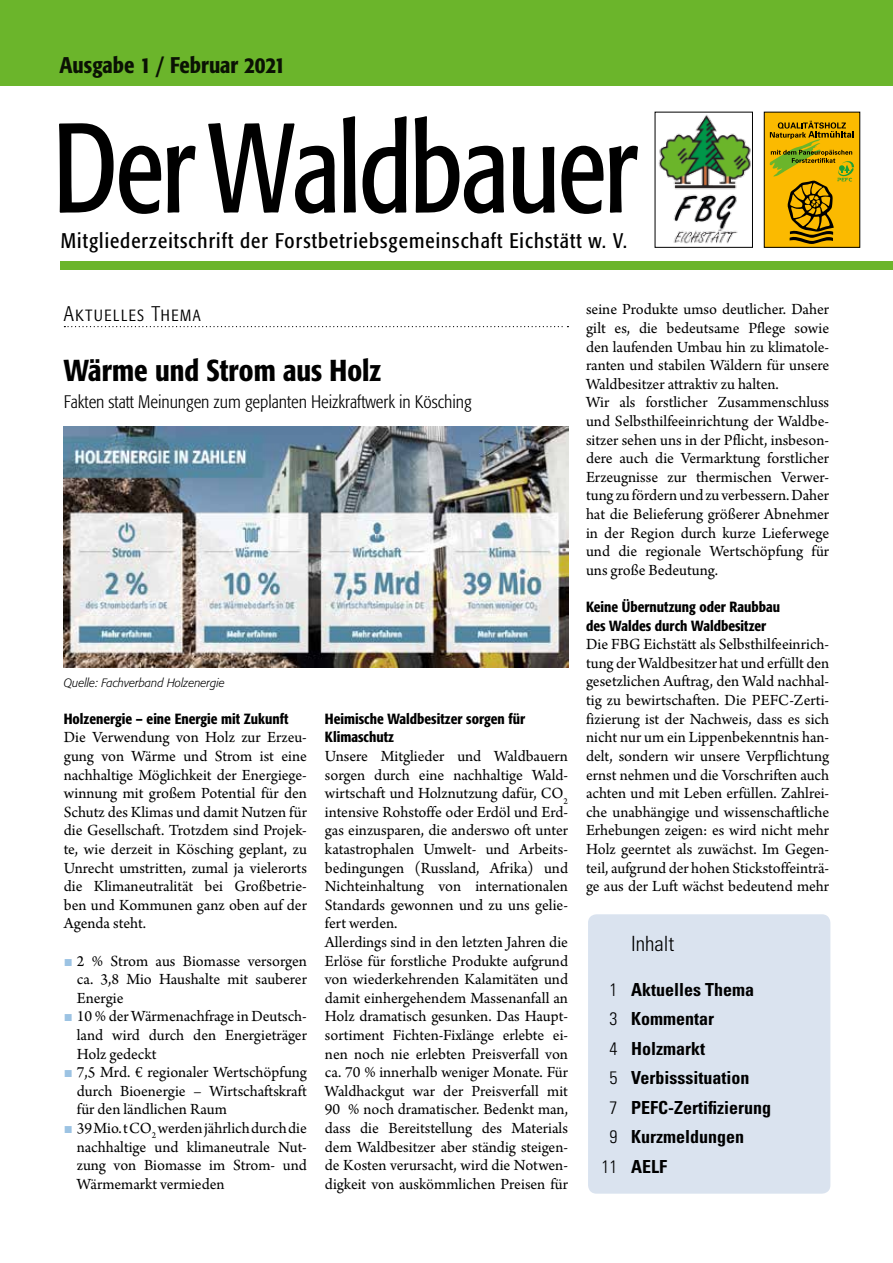
<style>
.page{position:relative;width:893px;height:1263px;background:#fff}
.page>*{position:absolute;margin:0;border:0;box-sizing:border-box;transform-origin:0 0}
.t1{font:condensed 126px "Formata";letter-spacing:-.02em;color:#000;scale:.88 1}
.t2{font:500 condensed 30px "Formata";color:#000}
.t3{font:500 condensed 22.5px "Formata";color:#000}
.t4{font:condensed 21px "Formata";letter-spacing:.05em;color:#000}
.t5{font:21px "Formata Light Cn SC";letter-spacing:.06em;color:#000}
.t6{font:300 condensed 21px "Univers LT";color:#000}
.t7{font:700 condensed 18px "Univers LT";color:#000}
.t8{font:300 condensed 18px "Formata";color:#000}
.t9{font:16.35px/18.6px "Arno Pro";color:#000;text-align:justify}
.t10{font:500 condensed 14.7px/18.6px "Formata";color:#000}
.t11{font:italic 300 12px "Formata";color:#000;scale:.96 1}
.s1{font-family:"European Pi Three";color:#9cc3e3}
.s2{font-weight:300}
</style>
<div class="page">
<div style="left:0;top:0;width:893px;height:85px;background:#6bb52b"></div>
<img style="left:658px;top:115px;width:93px;height:129px">
<div style="left:655px;top:112px;width:98px;height:136px;border:1px solid #000"></div>
<div style="left:764px;top:112px;width:96px;height:135px;background:#fbba00"></div>
<svg style="left:770px;top:121px;width:84px;height:123px"></svg>
<div style="left:61px;top:261px;width:832px;height:9px;background:#6bb52b"></div>
<svg style="left:64px;top:326px;width:504px;height:1px"></svg>
<div style="left:588px;top:914px;width:242px;height:280px;background:#d6e0ee;border-radius:9px"></div>
<img style="left:64px;top:426px;width:504px;height:242px">
<h3 class="t3" style="left:60px;top:51px;width:227px">Ausgabe 1 / Februar 2021</h3>
<h1 class="t1" style="left:53px;top:94px;width:667px">Der Waldbauer</h1>
<p class="t4" style="left:61px;top:228px;width:568px">Mitgliederzeitschrift der Forstbetriebsgemeinschaft Eichstätt w. V.</p>
<p class="t5" style="left:64px;top:301px;width:139px">Aktuelles Thema</p>
<h2 class="t2" style="left:64px;top:352px;width:319px">Wärme und Strom aus Holz</h2>
<p class="t8" style="left:64px;top:391px;width:409px">Fakten statt Meinungen zum geplanten Heizkraftwerk in Kösching</p>
<p class="t11" style="left:64px;top:676px;width:169px">Quelle: Fachverband Holzenergie</p>
<p class="t10" style="left:64px;top:709px;width:226px">Holzenergie – eine Energie mit Zukunft</p>
<p class="t9" style="left:64px;top:729px;width:245px">Die Verwendung von Holz zur Erzeu&shy;gung von Wärme und Strom ist eine nachhaltige Möglichkeit der Energiege&shy;winnung mit großem Potential für den Schutz des Klimas und damit Nutzen für die Gesellschaft. Trotzdem sind Projek&shy;te, wie derzeit in Kösching geplant, zu Unrecht umstritten, zumal ja vielerorts die Klimaneutralität bei Großbetrie&shy;ben und Kommunen ganz oben auf der Agenda steht.</p>
<p class="t9" style="left:64px;top:952px;width:245px"><span class="s1">J</span> 2 % Strom aus Biomasse versorgen</p>
<p class="t9" style="left:77px;top:971px;width:232px">ca. 3,8 Mio Haushalte mit sauberer</p>
<p class="t9" style="left:77px;top:989px;width:48px">Energie</p>
<p class="t9" style="left:64px;top:1008px;width:245px"><span class="s1">J</span> 10 % der Wärmenachfrage in Deutsch-</p>
<p class="t9" style="left:77px;top:1026px;width:232px">land wird durch den Energieträger</p>
<p class="t9" style="left:77px;top:1045px;width:81px">Holz gedeckt</p>
<p class="t9" style="left:64px;top:1064px;width:245px"><span class="s1">J</span> 7,5 Mrd. € regionaler Wertschöpfung</p>
<p class="t9" style="left:77px;top:1082px;width:232px">durch Bioenergie – Wirtschaftskraft</p>
<p class="t9" style="left:77px;top:1101px;width:152px">für den ländlichen Raum</p>
<p class="t9" style="left:64px;top:1119px;width:245px"><span class="s1">J</span> 39 Mio. t CO<sub>2</sub> werden jährlich durch die</p>
<p class="t9" style="left:77px;top:1138px;width:232px">nachhaltige und klimaneutrale Nut-</p>
<p class="t9" style="left:77px;top:1157px;width:232px">zung von Biomasse im Strom- und</p>
<p class="t9" style="left:77px;top:1175px;width:149px">Wärmemarkt vermieden</p>
<p class="t10" style="left:325px;top:709px;width:202px">Heimische Waldbesitzer sorgen für<br>Klimaschutz</p>
<p class="t9" style="left:325px;top:747px;width:245px;text-align:left">Unsere Mitglieder und Waldbauern sorgen durch eine nachhaltige Wald&shy;wirtschaft und Holznutzung dafür, CO<sub>2 </sub>intensive Rohstoffe oder Erdöl und Erd&shy;gas einzusparen, die anderswo oft unter katastrophalen Umwelt- und Arbeits&shy;bedingungen (Russland, Afrika) und Nichteinhaltung von internationalen Standards gewonnen und zu uns gelie&shy;fert werden.<br>Allerdings sind in den letzten Jahren die Erlöse für forstliche Produkte aufgrund von wiederkehrenden Kalamitäten und damit einhergehendem Massenanfall an Holz dramatisch gesunken. Das Haupt&shy;sortiment Fichten-Fixlänge erlebte ei&shy;nen noch nie erlebten Preisverfall von ca. 70 % innerhalb weniger Monate. Für Waldhackgut war der Preisverfall mit 90 % noch dramatischer. Bedenkt man, dass die Bereitstellung des Materials dem Waldbesitzer aber ständig steigen&shy;de Kosten verursacht, wird die Notwen&shy;digkeit von auskömmlichen Preisen für</p>
<p class="t9" style="left:586px;top:301px;width:245px;text-align:left">seine Produkte umso deutlicher. Daher gilt es, die bedeutsame Pflege sowie den laufenden Umbau hin zu klimatole&shy;ranten und stabilen Wäldern für unsere Waldbesitzer attraktiv zu halten.<br>Wir als forstlicher Zusammenschluss und Selbsthilfeeinrichtung der Waldbe&shy;sitzer sehen uns in der Pflicht, insbeson&shy;dere auch die Vermarktung forstlicher Erzeugnisse zur thermischen Verwer&shy;tung zu fördern und zu verbessern. Daher hat die Belieferung größerer Abnehmer in der Region durch kurze Lieferwege und die regionale Wertschöpfung für uns große Bedeutung.</p>
<p class="t10" style="left:586px;top:597px;width:196px">Keine Übernutzung oder Raubbau des Waldes durch Waldbesitzer</p>
<p class="t9" style="left:586px;top:636px;width:245px">Die FBG Eichstätt als Selbsthilfeeinrich&shy;tung der Waldbesitzer hat und erfüllt den gesetzlichen Auftrag, den Wald nachhal&shy;tig zu bewirtschaften. Die PEFC-Zerti&shy;fizierung ist der Nachweis, dass es sich nicht nur um ein Lippenbekenntnis han&shy;delt, sondern wir unsere Verpflichtung ernst nehmen und die Vorschriften auch achten und mit Leben erfüllen. Zahlrei&shy;che unabhängige und wissenschaftliche Erhebungen zeigen: es wird nicht mehr Holz geerntet als zuwächst. Im Gegen&shy;teil, aufgrund der hohen Stickstoffeinträ&shy;ge aus der Luft wächst bedeutend mehr</p>
<p class="t6" style="left:631px;top:931px;width:45px">Inhalt</p>
<p class="t7" style="left:610px;top:978px;width:146px"><span class="s2">1</span> Aktuelles Thema</p>
<p class="t7" style="left:610px;top:1008px;width:106px"><span class="s2">3</span> Kommentar</p>
<p class="t7" style="left:610px;top:1037px;width:97px"><span class="s2">4</span> Holzmarkt</p>
<p class="t7" style="left:610px;top:1067px;width:141px"><span class="s2">5</span> Verbisssituation</p>
<p class="t7" style="left:610px;top:1096px;width:163px"><span class="s2">7</span> PEFC-Zertifizierung</p>
<p class="t7" style="left:610px;top:1126px;width:136px"><span class="s2">9</span> Kurzmeldungen</p>
<p class="t7" style="left:602px;top:1155px;width:67px"><span class="s2">11</span> AELF</p>
</div>
